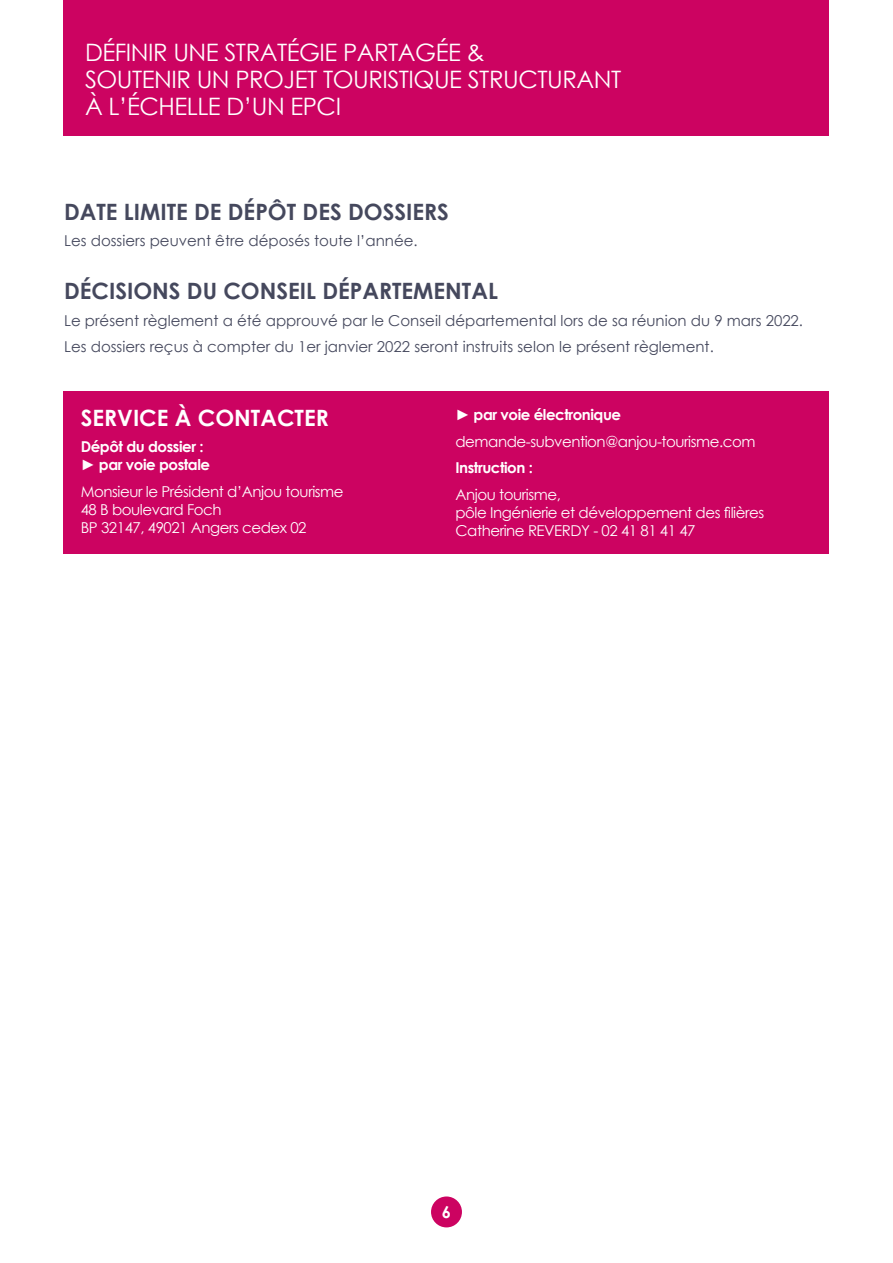
<style>
.page{position:relative;width:893px;height:1263px;background:#fff}
.page>*{position:absolute;margin:0;border:0;box-sizing:border-box;transform-origin:0 0}
.t1{font:24px/27px "Century Gothic";letter-spacing:-.02em;color:#fff}
.Texte_courant{font:700 22.5px "Century Gothic";color:#45485d}
.Texte_courant-2{font:700 22.5px "Century Gothic";color:#fff}
.t2{font:700 16.5px "Century Gothic";color:#fff}
.Texte_courant-3{font:15px "Century Gothic";color:#45485d}
.Texte_courant-4{font:15px/18px "Century Gothic";letter-spacing:-.03em;color:#fff}
.Texte_courant-5{font:700 15px/18px "Century Gothic";letter-spacing:-.03em;color:#fff}
</style>
<div class="page">
<div style="left:431px;top:1196px;width:31px;height:31px;background:#cc0361;border-radius:50%"></div>
<div style="left:64px;top:0;width:765px;height:136px;background:#cc0361"></div>
<div style="left:64px;top:392px;width:765px;height:162px;background:#cc0361"></div>
<h1 class="t1" style="left:85px;top:38px;width:538px">DÉFINIR UNE STRATÉGIE PARTAGÉE &amp;<br>SOUTENIR UN PROJET TOURISTIQUE STRUCTURANT<br>À L’ÉCHELLE D’UN EPCI</h1>
<p class="Texte_courant" style="left:64px;top:194px;width:386px">DATE LIMITE DE DÉPÔT DES DOSSIERS</p>
<p class="Texte_courant-3" style="left:64px;top:230px;width:355px">Les dossiers peuvent être déposés toute l’année.</p>
<p class="Texte_courant" style="left:64px;top:274px;width:435px">DÉCISIONS DU CONSEIL DÉPARTEMENTAL</p>
<p class="Texte_courant-3" style="left:64px;top:310px;width:740px">Le présent règlement a été approuvé par le Conseil départemental lors de sa réunion du 9 mars 2022.</p>
<p class="Texte_courant-3" style="left:64px;top:336px;width:651px">Les dossiers reçus à compter du 1er janvier 2022 seront instruits selon le présent règlement.</p>
<p class="Texte_courant-2" style="left:81px;top:400px;width:249px">SERVICE À CONTACTER</p>
<p class="Texte_courant-5" style="left:81px;top:437px;width:131px">Dépôt du dossier : ► par voie postale</p>
<p class="Texte_courant-4" style="left:81px;top:482px;width:264px">Monsieur le Président d’Anjou tourisme<br>48 B boulevard Foch<br>BP 32147, 49021 Angers cedex 02</p>
<p class="Texte_courant-5" style="left:455px;top:405px;width:167px">► par voie électronique</p>
<p class="Texte_courant-4" style="left:455px;top:432px;width:302px">demande-subvention@anjou-tourisme.com</p>
<p class="Texte_courant-5" style="left:455px;top:458px;width:79px">Instruction :</p>
<p class="Texte_courant-4" style="left:455px;top:485px;width:310px">Anjou tourisme,<br>pôle Ingénierie et développement des filières<br>Catherine REVERDY - 02 41 81 41 47</p>
<p class="t2" style="left:442px;top:1200px;width:11px">6</p>
</div>
